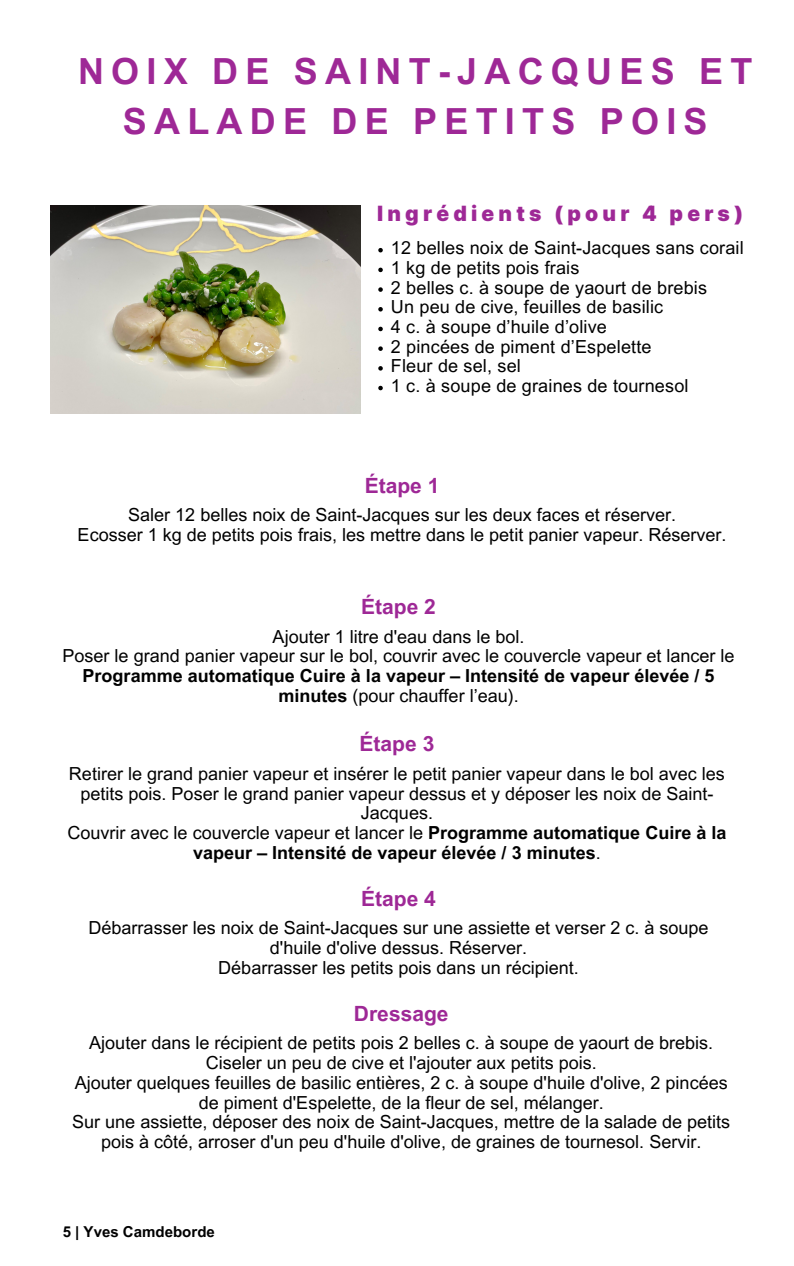
<style>
.page{position:relative;width:794px;height:1266px;background:#fff}
.page>*{position:absolute;margin:0;border:0;box-sizing:border-box;transform-origin:0 0}
.t1{font:700 36px/50.1px "Arial MT Pro";letter-spacing:.2em;color:#9e2896;text-align:center}
.t2{font:700 21px "Arial MT Pro";color:#9e2896}
.t3{font:900 21px "Inter";letter-spacing:.2em;color:#9e2896}
.t4{font:18px/19.6px "Arial MT Pro";color:#000;text-align:center}
.t5{font:700 15px "Arial MT Pro";color:#000}
.s1{font-weight:700}
</style>
<div class="page">
<img style="left:51px;top:206px;width:309px;height:207px">
<svg style="left:378px;top:248px;width:4px;height:4px"></svg>
<svg style="left:378px;top:268px;width:4px;height:4px"></svg>
<svg style="left:378px;top:287px;width:4px;height:5px"></svg>
<svg style="left:378px;top:307px;width:4px;height:4px"></svg>
<svg style="left:378px;top:327px;width:4px;height:4px"></svg>
<svg style="left:378px;top:346px;width:4px;height:5px"></svg>
<svg style="left:378px;top:366px;width:4px;height:4px"></svg>
<svg style="left:378px;top:386px;width:4px;height:4px"></svg>
<h3 class="t1" style="left:78px;top:51px;width:675px">NOIX DE SAINT-JACQUES ET<br>SALADE DE PETITS POIS</h3>
<p class="t3" style="left:377px;top:200px;width:367px">Ingrédients (pour 4 pers)</p>
<h2 class="t4" style="left:390px;top:240px;width:354px">12 belles noix de Saint-Jacques sans corail</h2>
<p class="t4" style="left:390px;top:260px;width:190px">1 kg de petits pois frais</p>
<p class="t4" style="left:390px;top:280px;width:317px">2 belles c. à soupe de yaourt de brebis</p>
<p class="t4" style="left:390px;top:299px;width:274px">Un peu de cive, feuilles de basilic</p>
<p class="t4" style="left:390px;top:319px;width:217px">4 c. à soupe d’huile d’olive</p>
<p class="t4" style="left:390px;top:339px;width:262px">2 pincées de piment d’Espelette</p>
<p class="t4" style="left:390px;top:358px;width:131px">Fleur de sel, sel</p>
<p class="t4" style="left:390px;top:378px;width:299px">1 c. à soupe de graines de tournesol</p>
<p class="t2" style="left:364px;top:477px;width:76px">Étape 1</p>
<h2 class="t4" style="left:78px;top:507px;width:650px">Saler 12 belles noix de Saint-Jacques sur les deux faces et réserver.<br>Ecosser 1 kg de petits pois frais, les mettre dans le petit panier vapeur. Réserver.</h2>
<h3 class="t2" style="left:361px;top:598px;width:76px">Étape 2</h3>
<h2 class="t4" style="left:63px;top:629px;width:673px">Ajouter 1 litre d'eau dans le bol.<br>Poser le grand panier vapeur sur le bol, couvrir avec le couvercle vapeur et lancer le <span class="s1">Programme automatique Cuire à la vapeur – Intensité de vapeur élevée / 5 minutes</span> (pour chauffer l’eau).</h2>
<h2 class="t2" style="left:359px;top:736px;width:76px">Étape 3</h2>
<h3 class="t4" style="left:67px;top:766px;width:660px">Retirer le grand panier vapeur et insérer le petit panier vapeur dans le bol avec les petits pois. Poser le grand panier vapeur dessus et y déposer les noix de Saint-Jacques.<br>Couvrir avec le couvercle vapeur et lancer le <span class="s1">Programme automatique Cuire à la vapeur – Intensité de vapeur élevée / 3 minutes</span>.</h3>
<h2 class="t2" style="left:361px;top:890px;width:76px">Étape 4</h2>
<h3 class="t4" style="left:88px;top:920px;width:621px">Débarrasser les noix de Saint-Jacques sur une assiette et verser 2 c. à soupe d'huile d'olive dessus. Réserver.<br>Débarrasser les petits pois dans un récipient.</h3>
<h3 class="t2" style="left:354px;top:1005px;width:96px">Dressage</h3>
<h2 class="t4" style="left:72px;top:1035px;width:659px">Ajouter dans le récipient de petits pois 2 belles c. à soupe de yaourt de brebis.<br>Ciseler un peu de cive et l'ajouter aux petits pois.<br>Ajouter quelques feuilles de basilic entières, 2 c. à soupe d'huile d'olive, 2 pincées de piment d'Espelette, de la fleur de sel, mélanger.<br>Sur une assiette, déposer des noix de Saint-Jacques, mettre de la salade de petits pois à côté, arroser d'un peu d'huile d'olive, de graines de tournesol. Servir.</h2>
<p class="t5" style="left:63px;top:1225px;width:154px">5 | Yves Camdeborde</p>
</div>
